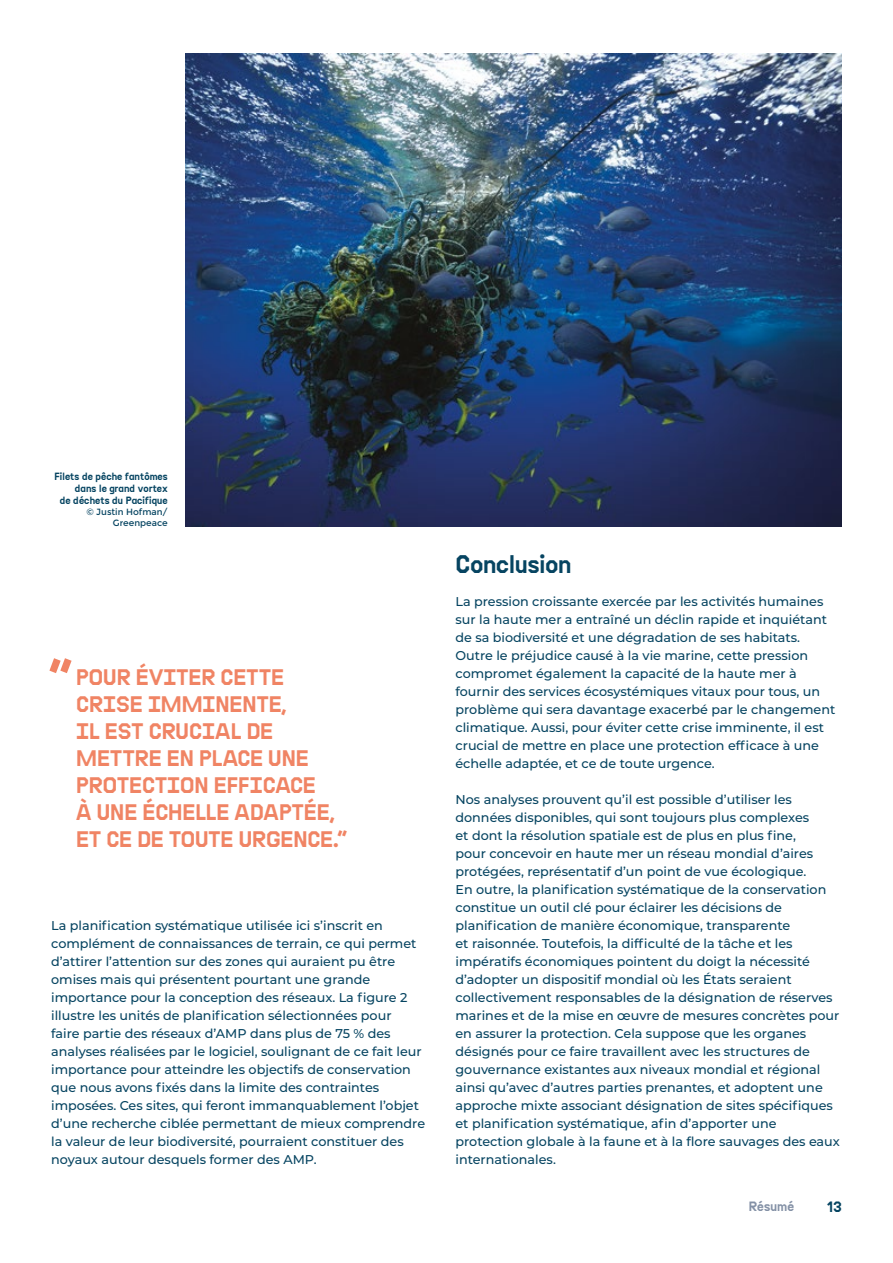
<style>
.page{position:relative;width:893px;height:1263px;background:#fff}
.page>*{position:absolute;margin:0;border:0;box-sizing:border-box;transform-origin:0 0}
.t1{font:54px "Sanctuary LC";color:#f08464}
.t2{font:25.5px "Sanctuary LC";color:#064461}
.t3{font:22.5px/27px "Sanctuary LC";color:#f08464}
.t4{font:15px "Sanctuary LC";color:#064461}
.t5{font:13.5px "Sanctuary LC";letter-spacing:.01em;color:#8491a6}
.t6{font:500 12.75px/18px "Montserrat";color:#064461}
.t7{font:10.5px/12px "Sanctuary LC";letter-spacing:.01em;color:#064461;text-align:right}
.t8{font:9px/10.8px "Montserrat";color:#064461;text-align:right}
</style>
<div class="page">
<img style="left:186px;top:54px;width:656px;height:473px">
<p class="t7" style="left:54px;top:470px;width:115px">Filets de pêche fantômes dans le grand vortex<br>de déchets du Pacifique</p>
<p class="t8" style="left:86px;top:506px;width:83px">© Justin Hofman/<br>Greenpeace</p>
<h1 class="t1" style="left:49px;top:646px;width:25px">“</h1>
<h3 class="t3" style="left:76px;top:664px;width:272px">POUR ÉVITER CETTE<br>CRISE IMMINENTE,<br>IL EST CRUCIAL DE<br>METTRE EN PLACE UNE<br>PROTECTION EFFICACE<br>À UNE ÉCHELLE ADAPTÉE,<br>ET CE DE TOUTE URGENCE.”</h3>
<p class="t6" style="left:51px;top:916px;width:375px">La planification systématique utilisée ici s’inscrit en complément de connaissances de terrain, ce qui permet d’attirer l’attention sur des zones qui auraient pu être omises mais qui présentent pourtant une grande importance pour la conception des réseaux. La figure 2 illustre les unités de planification sélectionnées pour<br>faire partie des réseaux d’AMP dans plus de 75 % des analyses réalisées par le logiciel, soulignant de ce fait leur importance pour atteindre les objectifs de conservation que nous avons fixés dans la limite des contraintes imposées. Ces sites, qui feront immanquablement l’objet d’une recherche ciblée permettant de mieux comprendre la valeur de leur biodiversité, pourraient constituer des noyaux autour desquels former des AMP.</p>
<h2 class="t2" style="left:455px;top:547px;width:117px">Conclusion</h2>
<p class="t6" style="left:455px;top:592px;width:381px">La pression croissante exercée par les activités humaines sur la haute mer a entraîné un déclin rapide et inquiétant de sa biodiversité et une dégradation de ses habitats.<br>Outre le préjudice causé à la vie marine, cette pression compromet également la capacité de la haute mer à fournir des services écosystémiques vitaux pour tous, un problème qui sera davantage exacerbé par le changement climatique. Aussi, pour éviter cette crise imminente, il est crucial de mettre en place une protection efficace à une échelle adaptée, et ce de toute urgence.</p>
<p class="t6" style="left:455px;top:790px;width:386px">Nos analyses prouvent qu’il est possible d’utiliser les données disponibles, qui sont toujours plus complexes<br>et dont la résolution spatiale est de plus en plus fine,<br>pour concevoir en haute mer un réseau mondial d’aires protégées, représentatif d’un point de vue écologique.<br>En outre, la planification systématique de la conservation constitue un outil clé pour éclairer les décisions de planification de manière économique, transparente<br>et raisonnée. Toutefois, la difficulté de la tâche et les impératifs économiques pointent du doigt la nécessité d’adopter un dispositif mondial où les États seraient collectivement responsables de la désignation de réserves marines et de la mise en œuvre de mesures concrètes pour en assurer la protection. Cela suppose que les organes désignés pour ce faire travaillent avec les structures de gouvernance existantes aux niveaux mondial et régional ainsi qu’avec d’autres parties prenantes, et adoptent une approche mixte associant désignation de sites spécifiques et planification systématique, afin d’apporter une protection globale à la faune et à la flore sauvages des eaux internationales.</p>
<p class="t5" style="left:749px;top:1197px;width:47px">Résumé</p>
<p class="t4" style="left:827px;top:1197px;width:16px">13</p>
</div>
